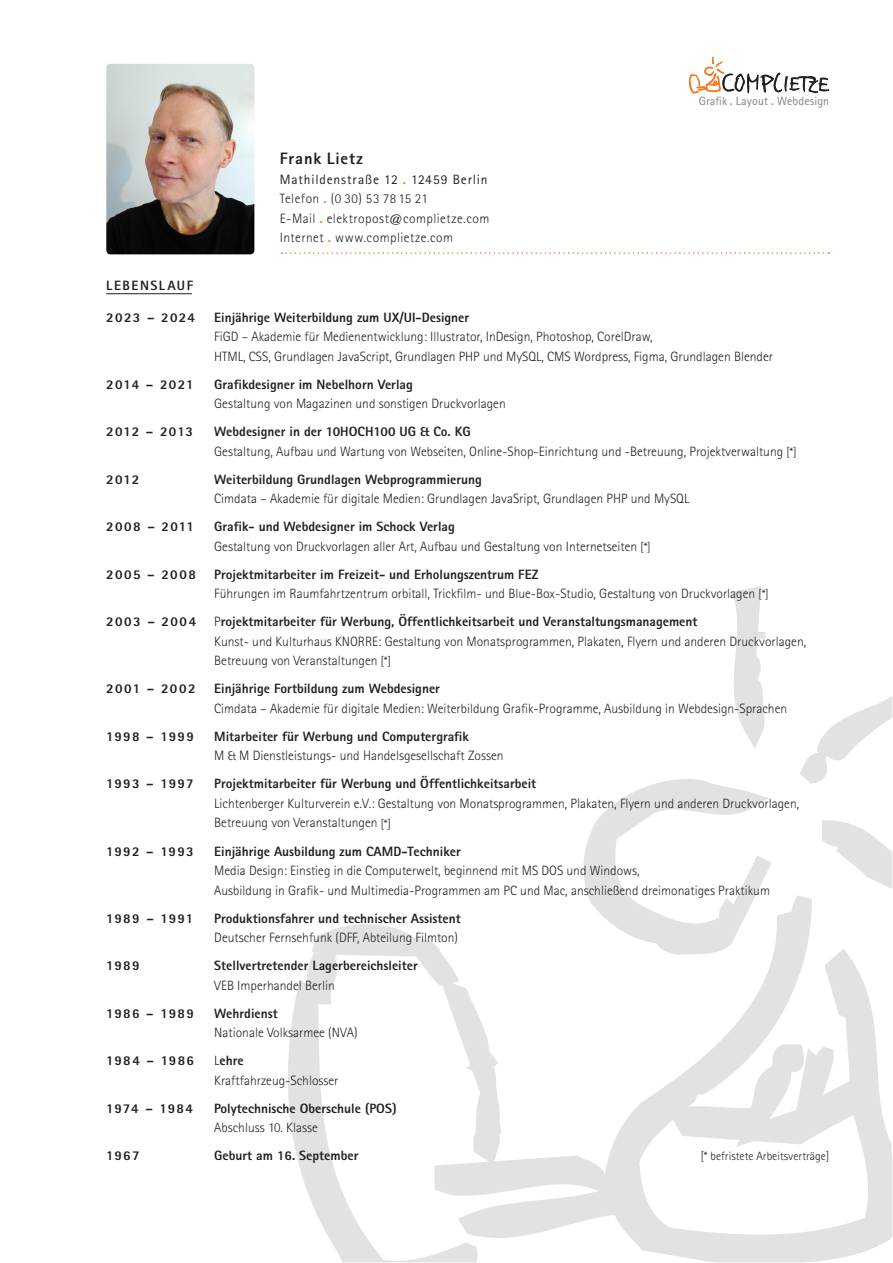
<style>
.page{position:relative;width:893px;height:1263px;background:#fff}
.page>*{position:absolute;margin:0;border:0;box-sizing:border-box;transform-origin:0 0}
.t1{font:800 16.5px "Agfa Rotis Sans Serif";letter-spacing:.05em;color:#231f20}
.t2{font:300 13.5px/19.5px "Agfa Rotis Sans Serif";color:#231f20}
.t3{font:800 13.5px "Agfa Rotis Sans Serif";color:#231f20}
.t4{font:300 13.5px/19.5px "Agfa Rotis Sans Serif";letter-spacing:.035em;color:#231f20}
.t5{font:800 13.5px "Agfa Rotis Sans Serif";letter-spacing:.1em;color:#231f20}
.t6{font:800 13.5px "Agfa Rotis Sans Serif";letter-spacing:.095em;color:#231f20}
.t7{font:800 13.5px "Agfa Rotis Sans Serif";letter-spacing:.085em;color:#231f20}
.t8{font:800 13.5px "Agfa Rotis Sans Serif";letter-spacing:.11em;color:#231f20}
.t9{font:800 13.5px "Agfa Rotis Sans Serif";letter-spacing:.075em;color:#231f20}
.t10{font:800 13.5px "Agfa Rotis Sans Serif";letter-spacing:.105em;color:#231f20}
.t11{font:800 13.5px "Agfa Rotis Sans Serif";letter-spacing:.115em;color:#231f20}
.t12{font:800 13.5px "Agfa Rotis Sans Serif";letter-spacing:.08em;color:#231f20}
.t13{font:800 13.5px "Agfa Rotis Sans Serif";letter-spacing:.06em;color:#231f20}
.t14{font:300 12px "Agfa Rotis Sans Serif";color:#231f20}
.t15{font:12px "Agfa Rotis Sans Serif";letter-spacing:.01em;color:#808285}
.s1{font-weight:400}
.s2{font-weight:800;color:#f47921}
.s3{font-weight:800}
.s4{font-size:12px}
</style>
<div class="page">
<svg style="left:314px;top:1207px;width:133px;height:54px"></svg>
<svg style="left:447px;top:1207px;width:444px;height:54px"></svg>
<svg style="left:288px;top:586px;width:603px;height:621px"></svg>
<div style="left:750px;top:632px;width:15px;height:7px;background:#e1e2e4"></div>
<img style="left:106px;top:64px;width:148px;height:190px">
<svg style="left:281px;top:252px;width:548px;height:2px"></svg>
<hr style="left:106px;top:293px;width:86px;height:1px;background:#231f20">
<svg style="left:689px;top:57px;width:140px;height:37px"></svg>
<p class="t1" style="left:280px;top:148px;width:85px">Frank Lietz</p>
<p class="t4" style="left:280px;top:170px;width:211px"><span class="s1">Mathildenstraße 12</span> <span class="s2">.</span> <span class="s1">12459 Berlin<br></span>Telefon <span class="s2">.</span> (0 30) 53 78 15 21<br>E-Mail <span class="s2">.</span> elektropost@complietze.com<br>Internet <span class="s2">.</span> www.complietze.com</p>
<p class="t15" style="left:699px;top:94px;width:132px">Grafik <span class="s2">.</span> Layout <span class="s2">.</span> Webdesign</p>
<p class="t8" style="left:106px;top:276px;width:88px">LEBENSLAUF</p>
<p class="t6" style="left:106px;top:309px;width:90px">2023 – 2024</p>
<p class="t3" style="left:214px;top:309px;width:256px">Einjährige Weiterbildung zum UX/UI-Designer</p>
<p class="t2" style="left:214px;top:327px;width:560px">FiGD – Akademie für Medienentwicklung: Illustrator, InDesign, Photoshop, CorelDraw,<br>HTML, CSS, Grundlagen JavaScript, Grundlagen PHP und MySQL, CMS Wordpress, Figma, Grundlagen Blender</p>
<p class="t7" style="left:106px;top:376px;width:89px">2014 – 2021</p>
<p class="t3" style="left:214px;top:376px;width:200px">Grafikdesigner im Nebelhorn Verlag</p>
<p class="t2" style="left:214px;top:394px;width:293px">Gestaltung von Magazinen und sonstigen Druckvorlagen</p>
<p class="t9" style="left:106px;top:423px;width:88px">2012 – 2013</p>
<p class="t2" style="left:214px;top:422px;width:584px"><span class="s3">Webdesigner in der 10HOCH100 UG &amp; Co. KG<br></span>Gestaltung, Aufbau und Wartung von Webseiten, Online-Shop-Einrichtung und -Betreuung, Projektverwaltung <span class="s4">[*]</span></p>
<p class="t3" style="left:106px;top:471px;width:34px">2012</p>
<p class="t3" style="left:214px;top:471px;width:269px">Weiterbildung Grundlagen Webprogrammierung</p>
<p class="t2" style="left:214px;top:489px;width:476px">Cimdata – Akademie für digitale Medien: Grundlagen JavaSript, Grundlagen PHP und MySQL</p>
<p class="t6" style="left:106px;top:518px;width:89px">2008 – 2011</p>
<p class="t2" style="left:214px;top:517px;width:438px"><span class="s3">Grafik- und Webdesigner im Schock Verlag<br></span>Gestaltung von Druckvorlagen aller Art, Aufbau und Gestaltung von Internetseiten <span class="s4">[*]</span></p>
<p class="t10" style="left:106px;top:566px;width:91px">2005 – 2008</p>
<p class="t2" style="left:214px;top:565px;width:556px"><span class="s3">Projektmitarbeiter im Freizeit- und Erholungszentrum FEZ<br></span>Führungen im Raumfahrtzentrum orbitall, Trickfilm- und Blue-Box-Studio, Gestaltung von Druckvorlagen <span class="s4">[*]</span></p>
<p class="t11" style="left:106px;top:613px;width:91px">2003 – 2004</p>
<p class="t2" style="left:214px;top:612px;width:593px">P<span class="s3">rojektmitarbeiter für Werbung, Öffentlichkeitsarbeit und Veranstaltungsmanagement<br></span>Kunst- und Kulturhaus KNORRE: Gestaltung von Monatsprogrammen, Plakaten, Flyern und anderen Druckvorlagen,<br>Betreuung von Veranstaltungen <span class="s4">[*]</span></p>
<p class="t5" style="left:106px;top:680px;width:91px">2001 – 2002</p>
<p class="t3" style="left:214px;top:680px;width:227px">Einjährige Fortbildung zum Webdesigner</p>
<p class="t2" style="left:214px;top:699px;width:574px">Cimdata – Akademie für digitale Medien: Weiterbildung Grafik-Programme, Ausbildung in Webdesign-Sprachen</p>
<p class="t5" style="left:106px;top:728px;width:89px">1998 – 1999</p>
<p class="t3" style="left:214px;top:728px;width:256px">Mitarbeiter für Werbung und Computergrafik</p>
<p class="t2" style="left:214px;top:746px;width:291px">M &amp; M Dienstleistungs- und Handelsgesellschaft Zossen</p>
<p class="t7" style="left:106px;top:775px;width:89px">1993 – 1997</p>
<p class="t3" style="left:214px;top:775px;width:323px">Projektmitarbeiter für Werbung und Öffentlichkeitsarbeit</p>
<p class="t2" style="left:214px;top:794px;width:586px">Lichtenberger Kulturverein e.V.: Gestaltung von Monatsprogrammen, Plakaten, Flyern und anderen Druckvorlagen,<br>Betreuung von Veranstaltungen <span class="s4">[*]</span></p>
<p class="t6" style="left:106px;top:842px;width:89px">1992 – 1993</p>
<p class="t3" style="left:214px;top:842px;width:248px">Einjährige Ausbildung zum CAMD-Techniker</p>
<p class="t2" style="left:214px;top:861px;width:557px">Media Design: Einstieg in die Computerwelt, beginnend mit MS DOS und Windows,<br>Ausbildung in Grafik- und Multimedia-Programmen am PC und Mac, anschließend dreimonatiges Praktikum</p>
<p class="t12" style="left:106px;top:909px;width:89px">1989 – 1991</p>
<p class="t3" style="left:214px;top:909px;width:248px">Produktionsfahrer und technischer Assistent</p>
<p class="t2" style="left:214px;top:928px;width:245px">Deutscher Fernsehfunk (DFF, Abteilung Filmton)</p>
<p class="t3" style="left:106px;top:957px;width:35px">1989</p>
<p class="t3" style="left:214px;top:957px;width:205px">Stellvertretender Lagerbereichsleiter</p>
<p class="t2" style="left:214px;top:975px;width:122px">VEB Imperhandel Berlin</p>
<p class="t5" style="left:106px;top:1004px;width:89px">1986 – 1989</p>
<p class="t3" style="left:214px;top:1004px;width:65px">Wehrdienst</p>
<p class="t2" style="left:214px;top:1023px;width:145px">Nationale Volksarmee (NVA)</p>
<p class="t5" style="left:106px;top:1052px;width:89px">1984 – 1986</p>
<p class="t2" style="left:214px;top:1051px;width:126px">L<span class="s3">ehre<br></span>Kraftfahrzeug-Schlosser</p>
<p class="t13" style="left:106px;top:1099px;width:88px">1974 – 1984</p>
<p class="t3" style="left:214px;top:1099px;width:184px">Polytechnische Oberschule (POS)</p>
<p class="t2" style="left:214px;top:1118px;width:105px">Abschluss 10. Klasse</p>
<p class="t3" style="left:106px;top:1147px;width:35px">1967</p>
<p class="t3" style="left:214px;top:1147px;width:146px">Geburt am 16. September</p>
<p class="t14" style="left:701px;top:1149px;width:130px">[* befristete Arbeitsverträge]</p>
</div>
